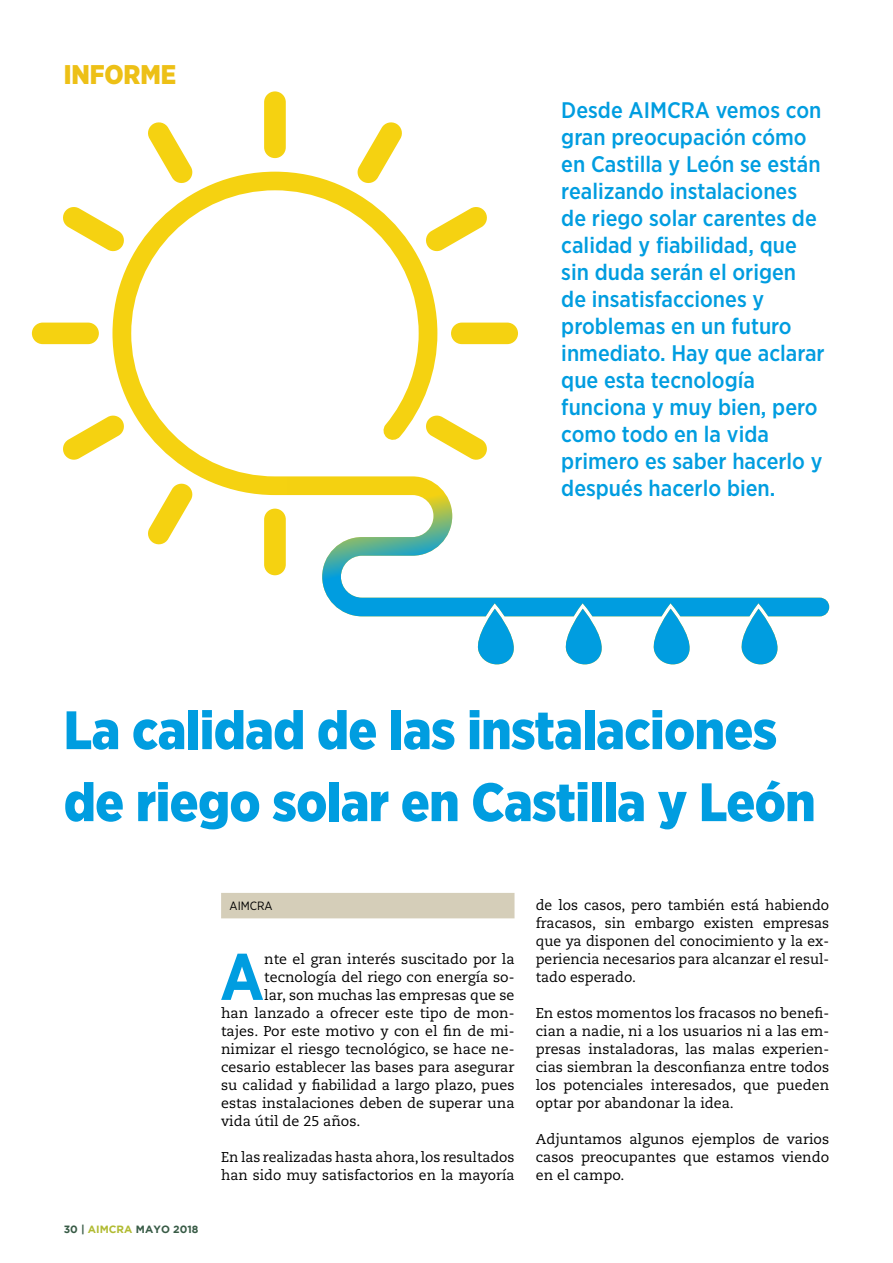
<style>
.page{position:relative;width:893px;height:1263px;background:#fff}
.page>*{position:absolute;margin:0;border:0;box-sizing:border-box;transform-origin:0 0}
.t1{font:700 65.7px "Gotham Narrow";color:#009de0}
.t2{font:900 54px/72px "Gotham Narrow";letter-spacing:-.01em;color:#009de0}
.t3{font:900 27px "Gotham Narrow";letter-spacing:-.005em;color:#edc016}
.t4{font:500 22.5px/27px "Gotham Narrow";color:#009de0}
.t5{font:14.25px/18px "Caecilia LT Std";color:#000;text-align:justify}
.t6{font:12px "Gotham Narrow";color:#000}
.t7{font:700 10.5px "Gotham";color:#385b46}
.s1{color:#b1bb32}
</style>
<div class="page">
<div style="left:221px;top:893px;width:293px;height:25px;background:#d5ceb9"></div>
<svg style="left:32px;top:91px;width:486px;height:485px"></svg>
<svg style="left:287px;top:465px;width:542px;height:200px"></svg>
<h3 class="t3" style="left:64px;top:57px;width:114px">INFORME</h3>
<p class="t4" style="left:561px;top:96px;width:265px">Desde AIMCRA vemos con gran preocupación cómo en Castilla y León se están realizando instalaciones de riego solar carentes de calidad y fiabilidad, que sin duda serán el origen de insatisfacciones y problemas en un futuro inmediato. Hay que aclarar que esta tecnología funciona y muy bien, pero como todo en la vida primero es saber hacerlo y después hacerlo bien.</p>
<h2 class="t2" style="left:64px;top:693px;width:753px">La calidad de las instalaciones de riego solar en Castilla y León</h2>
<p class="t7" style="left:64px;top:1223px;width:136px">30 | <span class="s1">AIMCRA</span> MAYO 2018</p>
<p class="t6" style="left:230px;top:898px;width:45px">AIMCRA</p>
<h1 class="t1" style="left:220px;top:934px;width:46px">A</h1>
<p class="t5" style="left:264px;top:950px;width:252px">nte el gran interés suscitado por la</p>
<p class="t5" style="left:264px;top:968px;width:252px">tecnología del riego con energía so-</p>
<p class="t5" style="left:264px;top:986px;width:252px">lar, son muchas las empresas que se</p>
<p class="t5" style="left:221px;top:1004px;width:295px">han lanzado a ofrecer este tipo de mon-</p>
<p class="t5" style="left:221px;top:1022px;width:295px">tajes. Por este motivo y con el fin de mi-</p>
<p class="t5" style="left:221px;top:1040px;width:295px">nimizar el riesgo tecnológico, se hace ne-</p>
<p class="t5" style="left:221px;top:1058px;width:295px">cesario establecer las bases para asegurar</p>
<p class="t5" style="left:221px;top:1076px;width:295px">su calidad y fiabilidad a largo plazo, pues</p>
<p class="t5" style="left:221px;top:1094px;width:295px">estas instalaciones deben de superar una</p>
<p class="t5" style="left:221px;top:1112px;width:141px">vida útil de 25 años.</p>
<p class="t5" style="left:221px;top:1148px;width:295px">En las realizadas hasta ahora, los resultados han sido muy satisfactorios en la mayoría</p>
<p class="t5" style="left:536px;top:896px;width:295px">de los casos, pero también está habiendo fracasos, sin embargo existen empresas que ya disponen del conocimiento y la ex&shy;periencia necesarios para alcanzar el resul&shy;tado esperado.</p>
<p class="t5" style="left:536px;top:1004px;width:295px">En estos momentos los fracasos no benefi&shy;cian a nadie, ni a los usuarios ni a las em&shy;presas instaladoras, las malas experien&shy;cias siembran la desconfianza entre todos los potenciales interesados, que pueden optar por abandonar la idea.</p>
<p class="t5" style="left:536px;top:1130px;width:295px">Adjuntamos algunos ejemplos de varios casos preocupantes que estamos viendo en el campo.</p>
</div>
